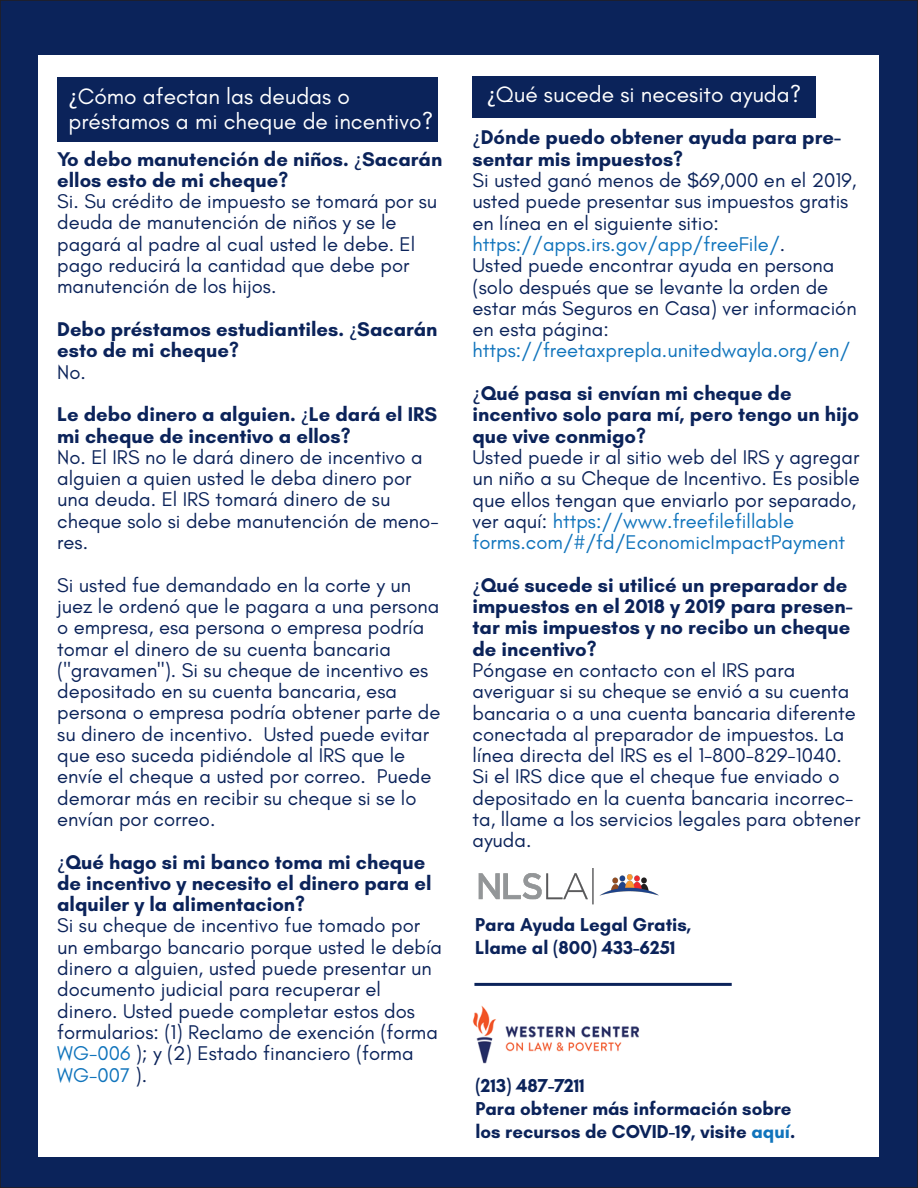
<style>
.page{position:relative;width:918px;height:1188px;background:#0b235a}
.page>*{position:absolute;margin:0;border:0;box-sizing:border-box;transform-origin:0 0}
.t1{font:22.8px/25.7px "Glacial Indifference";color:#fff}
.t2{font:20.25px/21.3px "Glacial Indifference";color:#0b235a}
.t3{font:700 20.25px/21.3px "Glacial Indifference";color:#0b235a}
.t4{font:20.25px/42.6px "Glacial Indifference";color:#1074bc}
.t5{font:700 19.05px/22.8px "Glacial Indifference";color:#0b235a}
.s1{font-family:"Myriad Pro"}
.s2{font-family:"Myriad Pro";font-weight:400}
.s3{color:#1074bc}
.s4{font-family:"Myriad Pro";color:#0b235a}
.s5{font-weight:700;color:#0b235a}
.s6{font-weight:400}
</style>
<div class="page">
<div style="left:39px;top:56px;width:840px;height:1101px;background:#fff"></div>
<div style="left:57px;top:77px;width:381px;height:65px;background:#0b235a"></div>
<div style="left:472px;top:76px;width:344px;height:42px;background:#0b235a"></div>
<img style="left:472px;top:1005px;width:167px;height:59px">
<img style="left:478px;top:869px;width:181px;height:36px">
<hr style="left:474px;top:983px;width:258px;height:3px;background:#0b235a">
<p class="t1" style="left:69px;top:83px;width:366px"><span class="s1">¿</span>Cómo afectan las deudas o préstamos a mi cheque de incentivo?</p>
<p class="t1" style="left:487px;top:82px;width:316px"><span class="s1">¿</span>Qué sucede si necesito ayuda?</p>
<p class="t3" style="left:473px;top:127px;width:370px"><span class="s2">¿</span>Dónde puedo obtener ayuda para pre&shy;sentar mis impuestos?</p>
<p class="t2" style="left:473px;top:170px;width:386px">Si usted ganó menos de $69,000 en el 2019, usted puede presentar sus impuestos gratis en línea en el siguiente sitio: <span class="s3">https://apps.irs.gov/app/freeFile/</span>.<br>Usted puede encontrar ayuda en persona (solo después que se levante la orden de estar más Seguros en Casa) ver información en esta página:</p>
<p class="t4" style="left:473px;top:330px;width:379px">https://freetaxprepla.unitedwayla.org/en/ <span class="s4">¿</span><span class="s5">Qué pasa si envían mi cheque de</span></p>
<p class="t3" style="left:473px;top:404px;width:388px">incentivo solo para mí, pero tengo un hijo que vive conmigo?</p>
<p class="t2" style="left:473px;top:447px;width:389px">Usted puede ir al sitio web del IRS y agregar un niño a su Cheque de Incentivo. Es posible que ellos tengan que enviarlo por separado, ver aquí: <span class="s3">https://www.freefilefillable forms.com/#/fd/EconomicImpactPayment</span></p>
<p class="t3" style="left:473px;top:574px;width:382px"><span class="s2">¿</span>Qué sucede si utilicé un preparador de impuestos en el 2018 y 2019 para presen&shy;tar mis impuestos y no recibo un cheque de incentivo?</p>
<p class="t2" style="left:473px;top:660px;width:389px">Póngase en contacto con el IRS para averiguar si su cheque se envió a su cuenta bancaria o a una cuenta bancaria diferente conectada al preparador de impuestos. La línea directa del IRS es el 1-800-829-1040.<br>Si el IRS dice que el cheque fue enviado o depositado en la cuenta bancaria incorrec&shy;ta, llame a los servicios legales para obtener ayuda.</p>
<p class="t3" style="left:57px;top:148px;width:387px">Yo debo manutención de niños. <span class="s2">¿</span>Sacarán ellos esto de mi cheque?</p>
<p class="t2" style="left:57px;top:191px;width:382px">Si. Su crédito de impuesto se tomará por su deuda de manutención de niños y se le pagará al padre al cual usted le debe. El pago reducirá la cantidad que debe por manutención de los hijos.</p>
<p class="t3" style="left:57px;top:318px;width:382px">Debo préstamos estudiantiles. <span class="s2">¿</span>Sacarán esto de mi cheque?</p>
<p class="t3" style="left:57px;top:350px;width:381px;line-height:42.6px"><span class="s6">No.<br></span>Le debo dinero a alguien. <span class="s2">¿</span>Le dará el IRS</p>
<p class="t3" style="left:57px;top:425px;width:295px">mi cheque de incentivo a ellos?</p>
<p class="t2" style="left:57px;top:447px;width:383px">No. El IRS no le dará dinero de incentivo a alguien a quien usted le deba dinero por una deuda. El IRS tomará dinero de su cheque solo si debe manutención de meno&shy;res.</p>
<p class="t2" style="left:57px;top:575px;width:385px">Si usted fue demandado en la corte y un juez le ordenó que le pagara a una persona o empresa, esa persona o empresa podría tomar el dinero de su cuenta bancaria ("gravamen"). Si su cheque de incentivo es depositado en su cuenta bancaria, esa persona o empresa podría obtener parte de su dinero de incentivo. Usted puede evitar que eso suceda pidiéndole al IRS que le envíe el cheque a usted por correo. Puede demorar más en recibir su cheque si se lo envían por correo.</p>
<p class="t3" style="left:57px;top:851px;width:376px"><span class="s2">¿</span>Qué hago si mi banco toma mi cheque de incentivo y necesito el dinero para el alquiler y la alimentacion?</p>
<p class="t2" style="left:57px;top:915px;width:386px">Si su cheque de incentivo fue tomado por un embargo bancario porque usted le debía dinero a alguien, usted puede presentar un documento judicial para recuperar el dinero. Usted puede completar estos dos formularios: (1) Reclamo de exención (forma <span class="s3">WG-006</span> ); y (2) Estado financiero (forma <span class="s3">WG-007</span> ).</p>
<p class="t5" style="left:475px;top:913px;width:218px">Para Ayuda Legal Gratis,<br>Llame al (800) 433-6251</p>
<p class="t5" style="left:476px;top:1074px;width:321px">(213) 487-7211<br>Para obtener más información sobre los recursos de COVID-19, visite <span class="s3">aquí</span>.</p>
</div>
